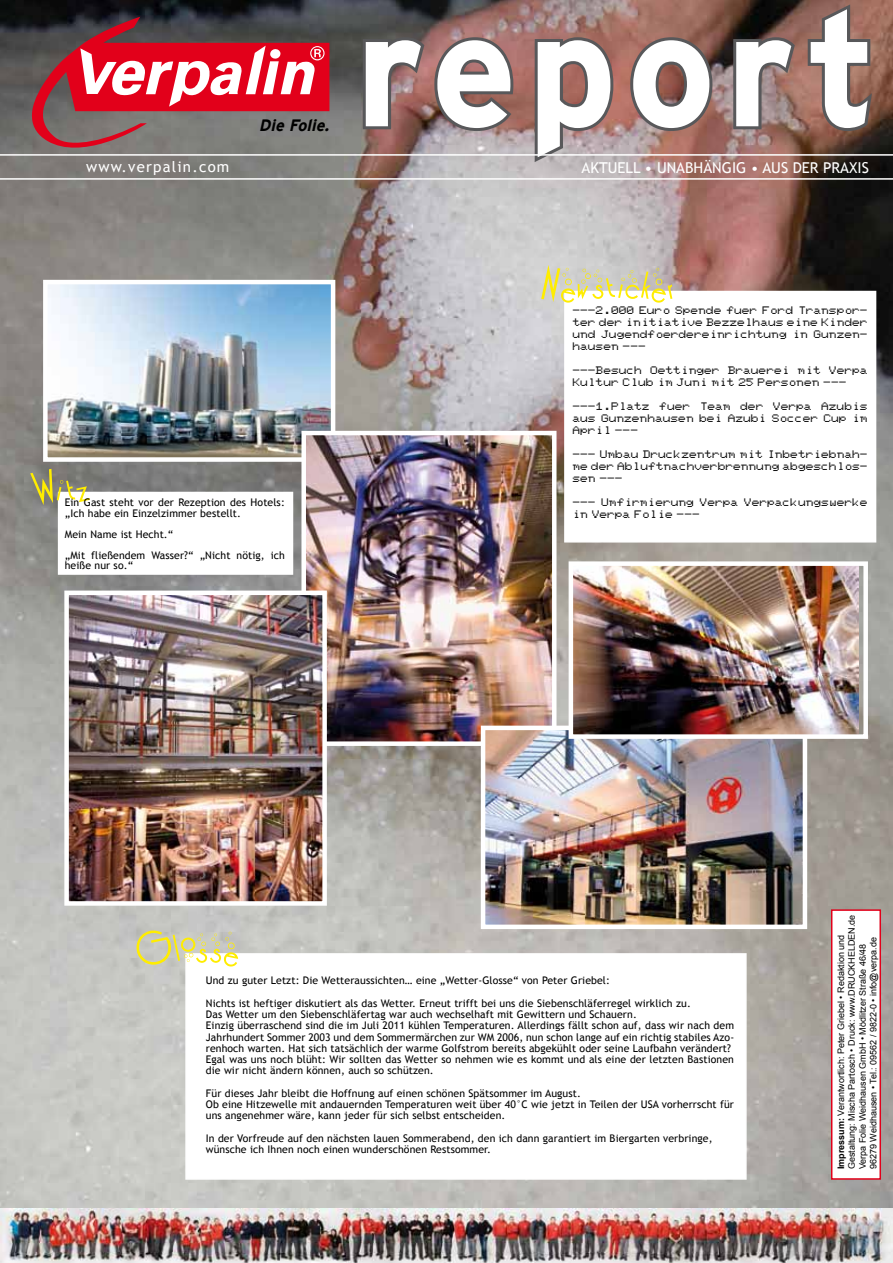
<style>
.page{position:relative;width:893px;height:1263px;background:#fff}
.page>*{position:absolute;margin:0;border:0;box-sizing:border-box;transform-origin:0 0}
.t1{font:700 160.5px "Interstate";letter-spacing:.06em;color:#fff}
.t2{font:italic 700 16.5px "Interstate";color:#000}
.t3{font:15px "Trebuchet MS";color:#fff}
.t4{font:15px "Trebuchet MS";letter-spacing:.08em;color:#fff}
.t5{font:10.5px/11.2px "Trebuchet MS";letter-spacing:.01em;color:#000}
.t6{font:10.5px/12px "Pixel Screen";letter-spacing:.01em;color:#000;text-align:justify}
.t7{font:9px/10.8px "Arial";color:#000}
.s1{font-weight:700}
</style>
<div class="page">
<img style="left:0;top:180px;width:893px;height:1083px">
<img style="left:0;top:0;width:893px;height:180px">
<div style="left:564px;top:291px;width:312px;height:251px;background:#fff"></div>
<div style="left:185px;top:953px;width:562px;height:227px;background:#fff;border:2px solid #fff"></div>
<svg style="left:137px;top:930px;width:101px;height:37px"></svg>
<div style="left:58px;top:492px;width:235px;height:83px;background:#fff;border:2px solid #fff"></div>
<svg style="left:30px;top:469px;width:60px;height:36px"></svg>
<div style="left:831px;top:909px;width:50px;height:271px;background:#fff;border:2px solid #e2001a"></div>
<img style="left:1px;top:1208px;width:892px;height:55px">
<img style="left:48px;top:285px;width:282px;height:172px">
<div style="left:43px;top:280px;width:292px;height:182px;border:4px solid #fff"></div>
<img style="left:306px;top:436px;width:245px;height:305px">
<div style="left:301px;top:431px;width:255px;height:315px;border:4px solid #fff"></div>
<img style="left:69px;top:595px;width:253px;height:306px">
<div style="left:64px;top:590px;width:263px;height:316px;border:4px solid #fff"></div>
<img style="left:486px;top:731px;width:316px;height:193px">
<div style="left:481px;top:726px;width:326px;height:203px;border:4px solid #fff"></div>
<img style="left:574px;top:566px;width:285px;height:168px">
<div style="left:569px;top:561px;width:299px;height:178px;border:4px solid #fff"></div>
<svg style="left:541px;top:265px;width:131px;height:38px"></svg>
<h2 class="t2" style="left:259px;top:116px;width:76px">Die Folie.</h2>
<h1 class="t1" style="left:355px;top:-20px;width:524px">report</h1>
<h3 class="t4" style="left:86px;top:158px;width:145px">www.verpalin.com</h3>
<h3 class="t3" style="left:581px;top:158px;width:289px">AKTUELL • UNABHÄNGIG • AUS DER PRAXIS</h3>
<p class="t5" style="left:65px;top:497px;width:222px;line-height:10.5px">Ein Gast steht vor der Rezeption des Hotels: „Ich habe ein Einzelzimmer bestellt.</p>
<p class="t5" style="left:65px;top:524px;width:221px;line-height:21px">Mein Name ist Hecht.“<br>„Mit fließendem Wasser?“ „Nicht nötig, ich</p>
<p class="t5" style="left:65px;top:560px;width:70px">heiße nur so.“</p>
<p class="t6" style="left:572px;top:304px;width:297px">---2.000 Euro Spende fuer Ford Transpor&shy;ter der initiative Bezzelhaus eine Kinder und Jugendfoerdereinrichtung in Gunzen&shy;hausen ---</p>
<p class="t6" style="left:572px;top:364px;width:297px">---Besuch Oettinger Brauerei mit Verpa<br>Kultur Club im Juni mit 25 Personen ---</p>
<p class="t6" style="left:572px;top:400px;width:297px">---1.Platz fuer Team der Verpa Azubis aus Gunzenhausen bei Azubi Soccer Cup im April ---</p>
<p class="t6" style="left:572px;top:448px;width:297px">--- Umbau Druckzentrum mit Inbetriebnah&shy;me der Abluftnachverbrennung abgeschlos&shy;sen ---</p>
<p class="t6" style="left:572px;top:496px;width:297px">--- Umfirmierung Verpa Verpackungswerke in Verpa Folie ---</p>
<p class="t5" style="left:206px;top:969px;width:486px;line-height:22.5px">Und zu guter Letzt: Die Wetteraussichten… eine „Wetter-Glosse“ von Peter Griebel:<br>Nichts ist heftiger diskutiert als das Wetter. Erneut trifft bei uns die Siebenschläferregel wirklich zu.</p>
<p class="t5" style="left:206px;top:1009px;width:530px">Das Wetter um den Siebenschläfertag war auch wechselhaft mit Gewittern und Schauern.<br>Einzig überraschend sind die im Juli 2011 kühlen Temperaturen. Allerdings fällt schon auf, dass wir nach dem Jahrhundert Sommer 2003 und dem Sommermärchen zur WM 2006, nun schon lange auf ein richtig stabiles Azo&shy;renhoch warten. Hat sich tatsächlich der warme Golfstrom bereits abgekühlt oder seine Laufbahn verändert?<br>Egal was uns noch blüht: Wir sollten das Wetter so nehmen wie es kommt und als eine der letzten Bastionen die wir nicht ändern können, auch so schützen.</p>
<p class="t5" style="left:206px;top:1088px;width:530px">Für dieses Jahr bleibt die Hoffnung auf einen schönen Spätsommer im August.<br>Ob eine Hitzewelle mit andauernden Temperaturen weit über 40°C wie jetzt in Teilen der USA vorherrscht für uns angenehmer wäre, kann jeder für sich selbst entscheiden.</p>
<p class="t5" style="left:206px;top:1133px;width:508px">In der Vorfreude auf den nächsten lauen Sommerabend, den ich dann garantiert im Biergarten verbringe, wünsche ich Ihnen noch einen wunderschönen Restsommer.</p>
<p class="t7" style="left:836px;top:1169px;width:256px;rotate:-90deg"><span class="s1">Impressum:</span> Verantwortlich: Peter Griebel • Redaktion und Gestaltung: Mischa Partosch • Druck: www.DRUCKHELDEN.de Verpa Folie Weidhausen GmbH • Mödlitzer Straße 46/48<br>96279 Weidhausen • Tel.: 09562 / 9822-0 • info@verpa.de</p>
</div>
